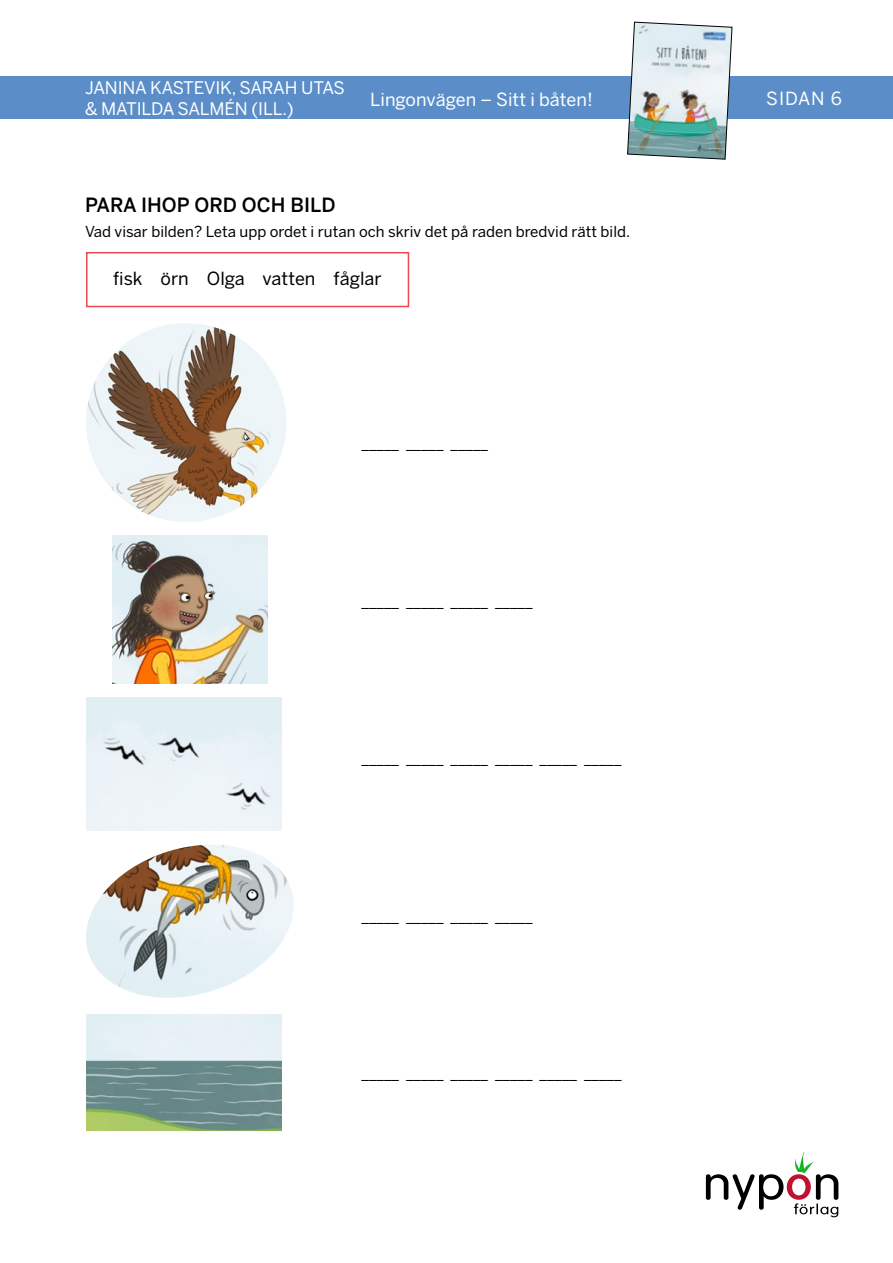
<style>
.page{position:relative;width:893px;height:1263px;background:#fff}
.page>*{position:absolute;margin:0;border:0;box-sizing:border-box;transform-origin:0 0}
.t1{font:500 19.5px "Benton Sans";color:#000}
.t2{font:18px "Benton Sans";color:#fff}
.t3{font:18px "Benton Sans";color:#000}
.t4{font:17.25px/21.6px "Benton Sans";letter-spacing:-.01em;color:#fff}
.t5{font:15px "Benton Sans";color:#000}
</style>
<div class="page">
<div style="left:0;top:77px;width:893px;height:42px;background:#5b8ec9"></div>
<img style="left:627px;top:21px;width:106px;height:139px">
<svg style="left:706px;top:1152px;width:132px;height:65px"></svg>
<div style="left:86px;top:252px;width:323px;height:55px;border:2px solid #ea4b52"></div>
<img style="left:113px;top:535px;width:154px;height:148px">
<img style="left:86px;top:697px;width:196px;height:133px">
<img style="left:86px;top:1014px;width:196px;height:116px">
<img style="left:86px;top:845px;width:208px;height:153px">
<img style="left:86px;top:323px;width:200px;height:199px">
<p class="t4" style="left:85px;top:77px;width:261px">JANINA KASTEVIK, SARAH UTAS &amp; MATILDA SALMÉN (ILL.)</p>
<p class="t2" style="left:370px;top:89px;width:224px">Lingonvägen – Sitt i båten!</p>
<p class="t2" style="left:766px;top:88px;width:77px">SIDAN 6</p>
<h1 class="t1" style="left:85px;top:194px;width:252px">PARA IHOP ORD OCH BILD</h1>
<p class="t5" style="left:85px;top:223px;width:547px">Vad visar bilden? Leta upp ordet i rutan och skriv det på raden bredvid rätt bild.</p>
<p class="t3" style="left:113px;top:268px;width:270px">fisk örn Olga vatten fåglar</p>
<p class="t5" style="left:362px;top:435px;width:128px">_____ _____ _____</p>
<p class="t5" style="left:362px;top:593px;width:173px">_____ _____ _____ _____</p>
<p class="t5" style="left:362px;top:750px;width:262px">_____ _____ _____ _____ _____ _____</p>
<p class="t5" style="left:362px;top:908px;width:173px">_____ _____ _____ _____</p>
<p class="t5" style="left:362px;top:1065px;width:262px">_____ _____ _____ _____ _____ _____</p>
</div>
